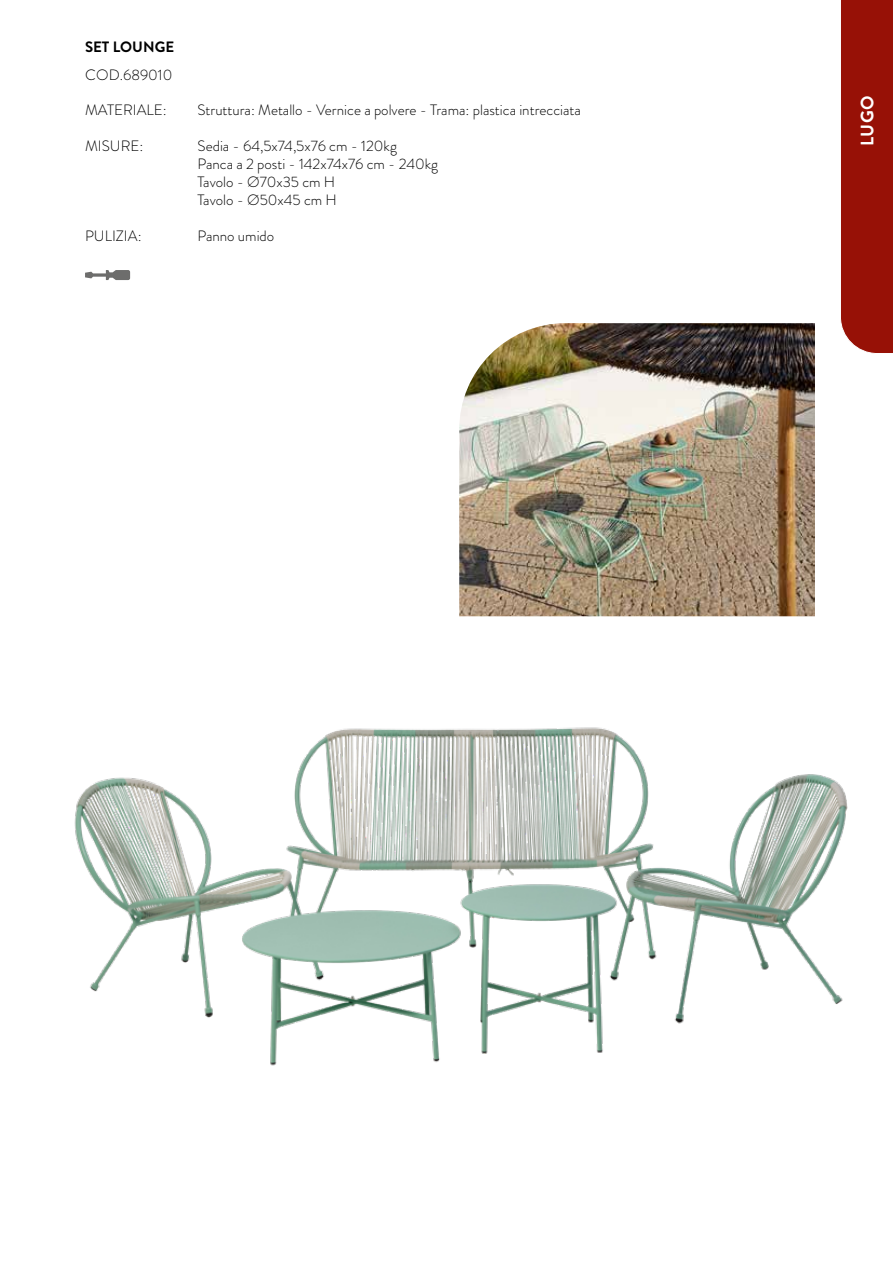
<style>
.page{position:relative;width:893px;height:1263px;background:#fff}
.page>*{position:absolute;margin:0;border:0;box-sizing:border-box;transform-origin:0 0}
.t1{font:700 18px "Brandon Grotesque";color:#fff}
.t2{font:300 15px/18px "Brandon Grotesque";color:#000}
.t3{font:700 15px "Brandon Grotesque";color:#000}
</style>
<div class="page">
<div style="left:840px;top:0;width:53px;height:354px;background:#971106"></div>
<svg style="left:85px;top:270px;width:45px;height:10px"></svg>
<img style="left:74px;top:727px;width:774px;height:339px">
<img style="left:459px;top:323px;width:356px;height:293px">
<p class="t3" style="left:85px;top:36px;width:91px">SET LOUNGE</p>
<p class="t2" style="left:85px;top:65px;width:89px">COD.689010</p>
<p class="t2" style="left:85px;top:100px;width:83px">MATERIALE:</p>
<p class="t2" style="left:198px;top:100px;width:385px">Struttura: Metallo - Vernice a polvere - Trama: plastica intrecciata</p>
<p class="t2" style="left:85px;top:136px;width:60px">MISURE:</p>
<p class="t2" style="left:198px;top:136px;width:242px">Sedia - 64,5x74,5x76 cm - 120kg<br>Panca a 2 posti - 142x74x76 cm - 240kg<br>Tavolo - Ø70x35 cm H<br>Tavolo - Ø50x45 cm H</p>
<p class="t2" style="left:85px;top:226px;width:58px">PULIZIA:</p>
<p class="t2" style="left:198px;top:226px;width:78px">Panno umido</p>
<p class="t1" style="left:855px;top:146px;width:52px;rotate:-90deg">LUGO</p>
</div>
